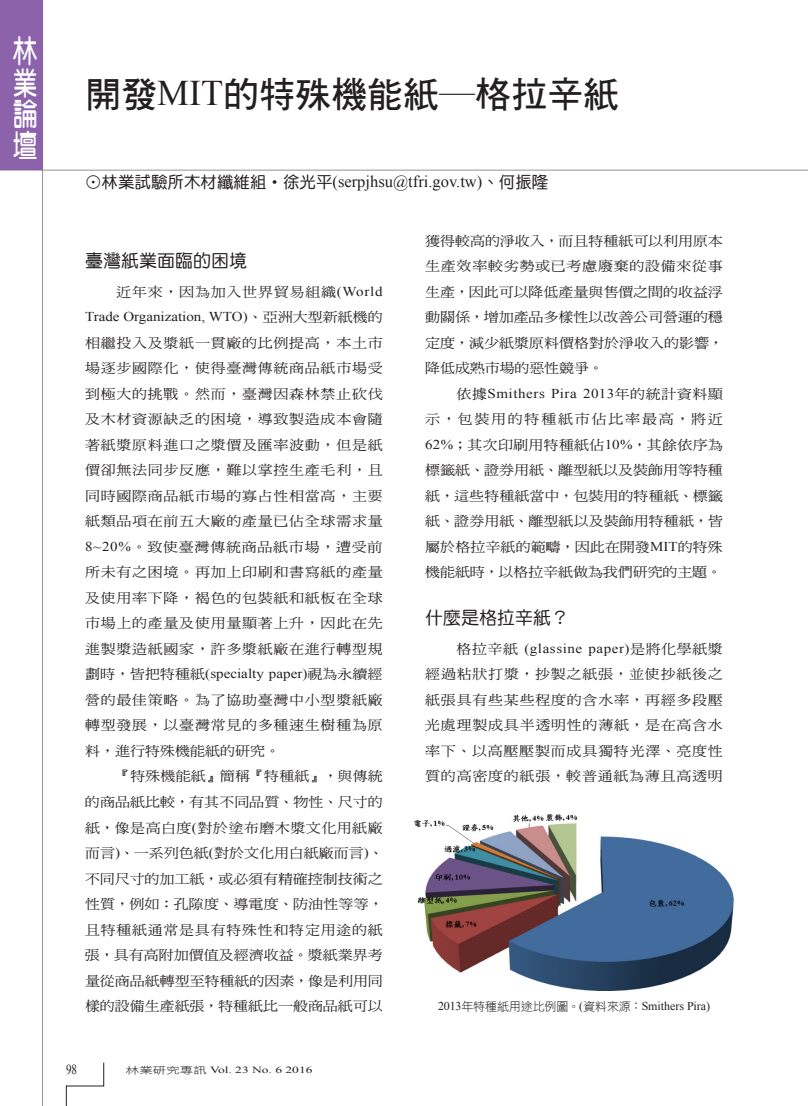
<style>
.page{position:relative;width:808px;height:1106px;background:#fff}
.page>*{position:absolute;margin:0;border:0;box-sizing:border-box;transform-origin:0 0}
._03大標{font:36px "DF Hei W7 WINP BF";color:#231f20}
.t1{font:31.5px/31.5px "DF Yuan W7 WINP BF";color:#fff;text-align:justify;scale:.77 1}
._02-內文中標標準{font:18px "DF Yuan W5 WINP BF";color:#231f20}
._04作者{font:16.5px "Times New Roman";color:#231f20}
.t2{font:13.8px "Times New Roman";color:#231f20;scale:.8 1}
._01內文{font:13.5px/25.5px "DF Ming W5 WINP BF";color:#231f20;text-align:justify;scale:1.11 1}
._06圖說{font:12px "Times New Roman";letter-spacing:-.005em;color:#231f20}
.t3{font:9.45px "Times New Roman";color:#231f20;scale:1.43 1}
.s1{font-family:"Times New Roman"}
.s2{font-family:"DF Yuan W5 WINP BF"}
.s3{font-family:"DF Hei W3 WINP BF"}
</style>
<div class="page">
<hr style="left:0;top:170px;width:808px;height:1px;background:#6c6d70">
<hr style="left:42px;top:0;width:1px;height:1106px;background:#6c6d70">
<svg style="left:66px;top:1062px;width:38px;height:44px"></svg>
<div style="left:0;top:0;width:43px;height:170px;background:#8c62aa"></div>
<img style="left:415px;top:815px;width:318px;height:175px">
<h2 class="t1" style="left:13px;top:35px;width:32px">林業論壇</h2>
<p class="_03大標" style="left:85px;top:76px;width:535px">開發<span class="s1">MIT</span>的特殊機能紙―格拉辛紙</p>
<p class="_04作者" style="left:85px;top:170px;width:465px"><span class="s2">⊙林業試驗所木材纖維組‧徐光平</span>(serpjhsu@tfri.gov.tw)<span class="s2">、何振隆</span></p>
<p class="_02-內文中標標準" style="left:85px;top:251px;width:163px">臺灣紙業面臨的困境</p>
<p class="_01內文" style="left:85px;top:279px;width:270px;text-indent:31px">近年來，因為加入世界貿易組織<span class="s1">(World Trade Organization, WTO)</span>、亞洲大型新紙機的相繼投入及漿紙一貫廠的比例提高，本土市場逐步國際化，使得臺灣傳統商品紙市場受到極大的挑戰。然而，臺灣因森林禁止砍伐及木材資源缺乏的困境，導致製造成本會隨著紙漿原料進口之漿價及匯率波動，但是紙價卻無法同步反應，難以掌控生產毛利，且同時國際商品紙市場的寡占性相當高，主要紙類品項在前五大廠的產量已佔全球需求量<span class="s1">8~20%</span>。致使臺灣傳統商品紙市場，遭受前所未有之困境。再加上印刷和書寫紙的產量及使用率下降，褐色的包裝紙和紙板在全球市場上的產量及使用量顯著上升，因此在先進製漿造紙國家，許多漿紙廠在進行轉型規劃時，皆把特種紙<span class="s1">(specialty paper)</span>視為永續經營的最佳策略。為了協助臺灣中小型漿紙廠轉型發展，以臺灣常見的多種速生樹種為原料，進行特殊機能紙的研究。</p>
<p class="_01內文" style="left:85px;top:763px;width:270px;text-indent:31px">『特殊機能紙』簡稱『特種紙』，與傳統的商品紙比較，有其不同品質、物性、尺寸的紙，像是高白度<span class="s1">(</span>對於塗布磨木漿文化用紙廠而言<span class="s1">)</span>、一系列色紙<span class="s1">(</span>對於文化用白紙廠而言<span class="s1">)</span>、不同尺寸的加工紙，或必須有精確控制技術之性質，例如：孔隙度、導電度、防油性等等，且特種紙通常是具有特殊性和特定用途的紙張，具有高附加價值及經濟收益。漿紙業界考量從商品紙轉型至特種紙的因素，像是利用同樣的設備生產紙張，特種紙比一般商品紙可以</p>
<p class="t2" style="left:66px;top:1060px;width:15px">98</p>
<p class="t3" style="left:126px;top:1063px;width:132px"><span class="s3">林業研究專訊</span> Vol. 23 No. 6 2016</p>
<p class="_01內文" style="left:425px;top:228px;width:270px">獲得較高的淨收入，而且特種紙可以利用原本生產效率較劣勢或已考慮廢棄的設備來從事生產，因此可以降低產量與售價之間的收益浮動關係，增加產品多樣性以改善公司營運的穩定度，減少紙漿原料價格對於淨收入的影響，降低成熟市場的惡性競爭。</p>
<p class="_01內文" style="left:425px;top:381px;width:270px;text-indent:31px">依據<span class="s1">Smithers Pira 2013</span>年的統計資料顯示，包裝用的特種紙市佔比率最高，將近<span class="s1">62%</span>；其次印刷用特種紙佔<span class="s1">10%</span>，其餘依序為標籤紙、證券用紙、離型紙以及裝飾用等特種紙，這些特種紙當中，包裝用的特種紙、標籤紙、證券用紙、離型紙以及裝飾用特種紙，皆屬於格拉辛紙的範疇，因此在開發<span class="s1">MIT</span>的特殊機能紙時，以格拉辛紙做為我們研究的主題。</p>
<p class="_02-內文中標標準" style="left:425px;top:608px;width:145px">什麼是格拉辛紙？</p>
<p class="_01內文" style="left:425px;top:636px;width:270px;text-indent:31px">格拉辛紙 <span class="s1">(glassine paper)</span>是將化學紙漿經過粘狀打漿，抄製之紙張，並使抄紙後之紙張具有些某些程度的含水率，再經多段壓光處理製成具半透明性的薄紙，是在高含水率下、以高壓壓製而成具獨特光澤、亮度性質的高密度的紙張，較普通紙為薄且高透明</p>
<p class="_06圖說" style="left:438px;top:998px;width:274px">2013<span class="s3">年特種紙用途比例圖。</span>(<span class="s3">資料來源：</span>Smithers Pira)</p>
</div>
